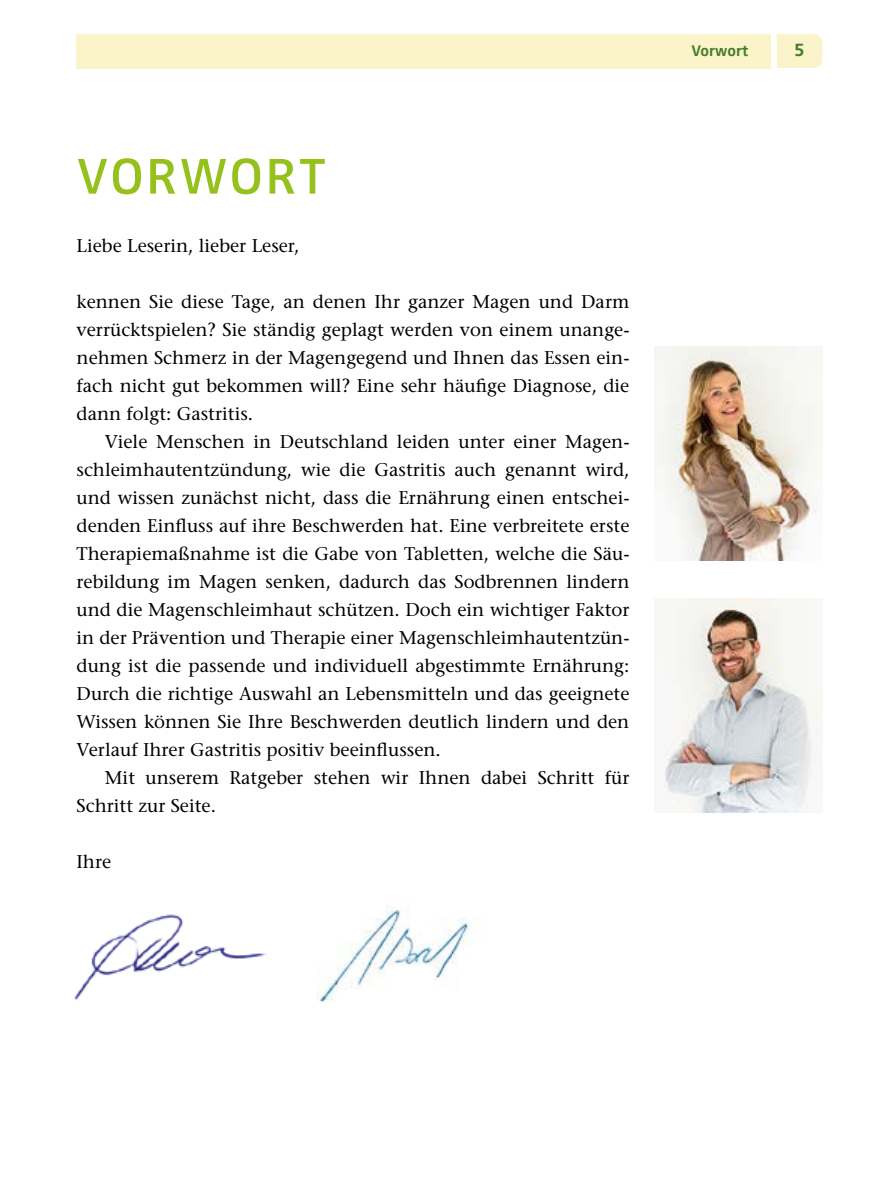
<style>
.page{position:relative;width:879px;height:1191px;background:#fff}
.page>*{position:absolute;margin:0;border:0;box-sizing:border-box;transform-origin:0 0}
.t1{font:600 52px "Zwo Pro";letter-spacing:.055em;color:#94c11c}
.t2{font:18.4px/28px "Stone Serif";color:#000;text-align:justify}
.t3{font:700 18.4px "Zwo Pro";color:#467d2a}
.t4{font:700 16px "Zwo Pro";color:#467d2a}
</style>
<div class="page">
<div style="left:77px;top:34px;width:694px;height:34px;background:#fbf4cb"></div>
<div style="left:777px;top:34px;width:45px;height:34px;background:#fbf4cb"></div>
<img style="left:655px;top:598px;width:166px;height:214px">
<img style="left:655px;top:346px;width:167px;height:214px">
<img style="left:316px;top:906px;width:154px;height:95px">
<img style="left:74px;top:914px;width:193px;height:86px">
<h1 class="t1" style="left:77px;top:146px;width:250px">VORWORT</h1>
<p class="t2" style="left:77px;top:232px;width:224px">Liebe Leserin, lieber Leser,</p>
<p class="t2" style="left:77px;top:288px;width:554px">kennen Sie diese Tage, an denen Ihr ganzer Magen und Darm verrücktspielen? Sie ständig geplagt werden von einem unange&shy;nehmen Schmerz in der Magengegend und Ihnen das Essen ein&shy;fach nicht gut bekommen will? Eine sehr häufige Diagnose, die dann folgt: Gastritis.</p>
<p class="t2" style="left:77px;top:428px;width:554px;text-indent:28px">Viele Menschen in Deutschland leiden unter einer Magen&shy;schleimhautentzündung, wie die Gastritis auch genannt wird, und wissen zunächst nicht, dass die Ernährung einen entschei&shy;denden Einfluss auf ihre Beschwerden hat. Eine verbreitete erste Therapiemaßnahme ist die Gabe von Tabletten, welche die Säu&shy;rebildung im Magen senken, dadurch das Sodbrennen lindern und die Magenschleimhaut schützen. Doch ein wichtiger Faktor in der Prävention und Therapie einer Magenschleimhautentzün&shy;dung ist die passende und individuell abgestimmte Ernährung:<br>Durch die richtige Auswahl an Lebensmitteln und das geeignete Wissen können Sie Ihre Beschwerden deutlich lindern und den Verlauf Ihrer Gastritis positiv beeinflussen.</p>
<p class="t2" style="left:77px;top:764px;width:554px;text-indent:28px">Mit unserem Ratgeber stehen wir Ihnen dabei Schritt für<br>Schritt zur Seite.</p>
<p class="t2" style="left:77px;top:848px;width:36px">Ihre</p>
<p class="t4" style="left:691px;top:41px;width:59px">Vorwort</p>
<p class="t3" style="left:794px;top:39px;width:12px">5</p>
</div>
